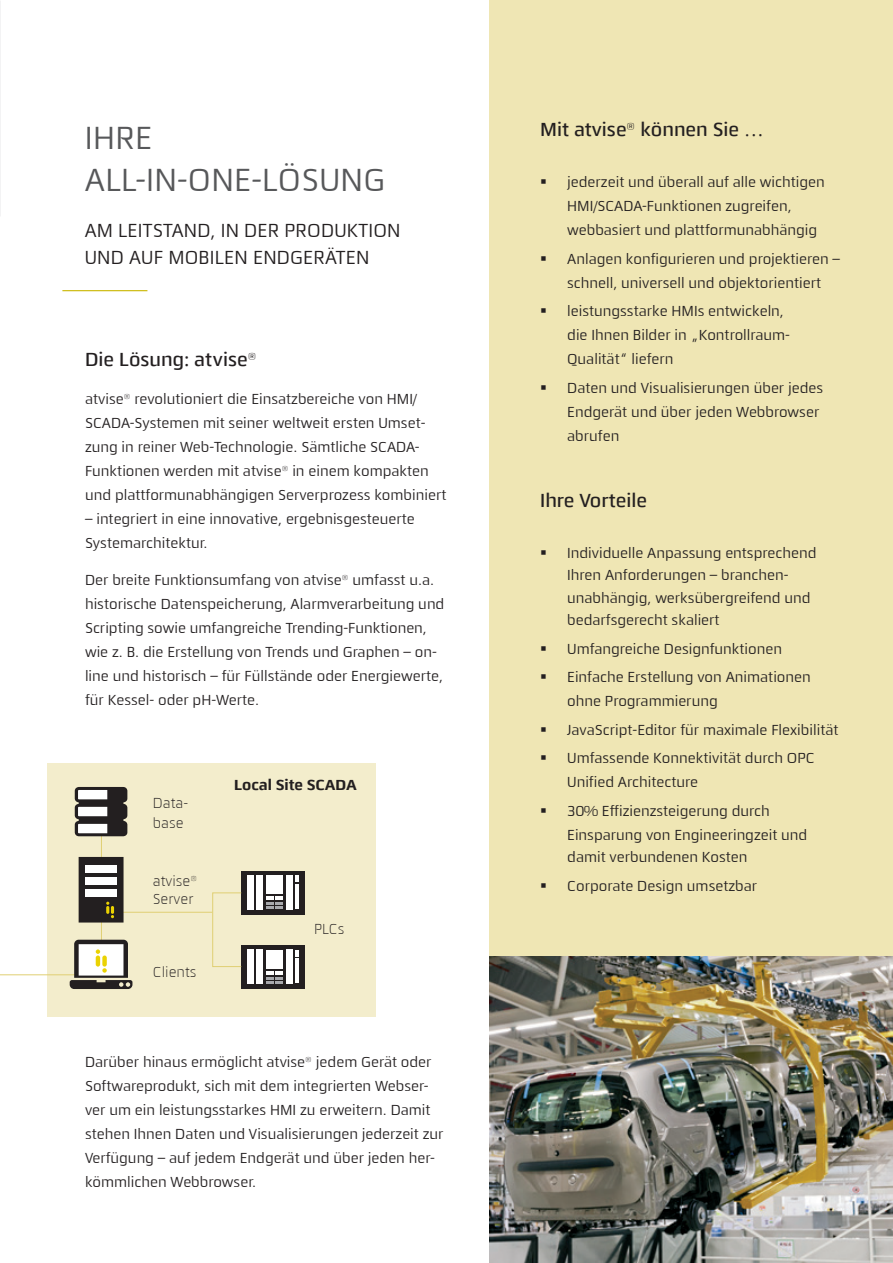
<style>
.page{position:relative;width:893px;height:1263px;background:#fff}
.page>*{position:absolute;margin:0;border:0;box-sizing:border-box;transform-origin:0 0}
.t1{font:33px/42px "Quitador Sans Pro";letter-spacing:.01em;color:#57585a}
.t2{font:19.5px/27px "Quitador Sans Pro";letter-spacing:.01em;color:#231f20}
.t3{font:500 19.5px "Quitador Sans Pro";color:#231f20}
.t4{font:15px/24px "Quitador Sans Pro";color:#231f20}
.t5{font:300 15px/18px "Quitador Sans Pro";color:#231f20}
.t6{font:700 15px "Quitador Sans Pro";color:#231f20}
</style>
<div class="page">
<div style="left:47px;top:763px;width:329px;height:253px;background:#f3edcc"></div>
<hr style="left:101px;top:800px;width:1px;height:148px;background:#e0cf73">
<img style="left:0;top:0;width:1px;height:217px">
<div style="left:489px;top:0;width:404px;height:1263px;background:#efe6b4"></div>
<hr style="left:62px;top:290px;width:85px;height:1px;background:#cab602">
<img style="left:489px;top:956px;width:404px;height:307px">
<div style="left:241px;top:945px;width:64px;height:44px;background:#231f20"></div>
<div style="left:266px;top:950px;width:17px;height:19px;background:#fff"></div>
<div style="left:286px;top:950px;width:7px;height:34px;background:#fff"></div>
<svg style="left:295px;top:950px;width:4px;height:7px"></svg>
<hr style="left:295px;top:958px;width:4px;height:25px;background:#fff">
<svg style="left:266px;top:971px;width:17px;height:13px"></svg>
<div style="left:257px;top:950px;width:6px;height:34px;background:#fff"></div>
<div style="left:248px;top:950px;width:6px;height:34px;background:#fff"></div>
<div style="left:241px;top:870px;width:64px;height:44px;background:#231f20"></div>
<div style="left:266px;top:875px;width:17px;height:19px;background:#fff"></div>
<div style="left:286px;top:875px;width:7px;height:34px;background:#fff"></div>
<svg style="left:295px;top:875px;width:4px;height:7px"></svg>
<hr style="left:295px;top:884px;width:4px;height:25px;background:#fff">
<svg style="left:266px;top:896px;width:17px;height:13px"></svg>
<div style="left:257px;top:875px;width:6px;height:34px;background:#fff"></div>
<div style="left:248px;top:875px;width:6px;height:34px;background:#fff"></div>
<svg style="left:75px;top:787px;width:52px;height:49px;background:#6e6b6b"></svg>
<hr style="left:0;top:974px;width:79px;height:1px;background:#e0cf73">
<svg style="left:70px;top:940px;width:62px;height:49px"></svg>
<div style="left:102px;top:955px;width:5px;height:11px;background:#ead202;border-radius:2px"></div>
<div style="left:212px;top:892px;width:30px;height:75px;border:1px solid #e0cf73"></div>
<hr style="left:121px;top:912px;width:91px;height:1px;background:#e0cf73">
<div style="left:80px;top:859px;width:42px;height:62px;background:#231f20"></div>
<div style="left:79px;top:857px;width:45px;height:65px;border:3px solid #231f20"></div>
<div style="left:85px;top:866px;width:32px;height:7px;background:#fff"></div>
<div style="left:85px;top:877px;width:32px;height:7px;background:#fff"></div>
<div style="left:85px;top:889px;width:32px;height:7px;background:#fff"></div>
<svg style="left:106px;top:902px;width:9px;height:16px"></svg>
<h1 class="t1" style="left:85px;top:117px;width:302px">IHRE<br>ALL-IN-ONE-LÖSUNG</h1>
<h2 class="t2" style="left:85px;top:217px;width:317px">AM LEITSTAND, IN DER PRODUKTION<br>UND AUF MOBILEN ENDGERÄTEN</h2>
<h2 class="t3" style="left:85px;top:348px;width:173px">Die Lösung: atvise®</h2>
<p class="t4" style="left:85px;top:387px;width:363px">atvise® revolutioniert die Einsatzbereiche von HMI/ SCADA-Systemen mit seiner weltweit ersten Umset&shy;zung in reiner Web-Technologie. Sämtliche SCADA-Funktionen werden mit atvise® in einem kompakten und plattformunabhängigen Serverprozess kombiniert</p>
<p class="t4" style="left:85px;top:507px;width:331px">– integriert in eine innovative, ergebnisgesteuerte<br>Systemarchitektur.</p>
<p class="t4" style="left:85px;top:568px;width:361px">Der breite Funktionsumfang von atvise® umfasst u.a. historische Datenspeicherung, Alarmverarbeitung und Scripting sowie umfangreiche Trending-Funktionen, wie z. B. die Erstellung von Trends und Graphen – on&shy;line und historisch – für Füllstände oder Energiewerte, für Kessel- oder pH-Werte.</p>
<p class="t5" style="left:153px;top:793px;width:37px;line-height:19.5px">Data&shy;base</p>
<p class="t5" style="left:153px;top:872px;width:46px">atvise®<br>Server</p>
<p class="t5" style="left:153px;top:963px;width:45px">Clients</p>
<p class="t6" style="left:234px;top:776px;width:124px">Local Site SCADA</p>
<p class="t5" style="left:314px;top:920px;width:32px">PLCs</p>
<p class="t4" style="left:85px;top:1050px;width:360px">Darüber hinaus ermöglicht atvise® jedem Gerät oder Softwareprodukt, sich mit dem integrierten Webser&shy;ver um ein leistungsstarkes HMI zu erweitern. Damit stehen Ihnen Daten und Visualisierungen jederzeit zur Verfügung – auf jedem Endgerät und über jeden her&shy;kömmlichen Webbrowser.</p>
<h2 class="t3" style="left:540px;top:118px;width:225px">Mit atvise® können Sie …</h2>
<p class="t4" style="left:567px;top:170px;width:259px;text-indent:-27px">▪ jederzeit und überall auf alle wichtigen<br>HMI/SCADA-Funktionen zugreifen, webbasiert und plattformunabhängig</p>
<p class="t4" style="left:540px;top:246px;width:301px;text-align:center">▪ Anlagen konfigurieren und projektieren – schnell, universell und objektorientiert</p>
<p class="t4" style="left:567px;top:299px;width:224px;text-indent:-27px">▪ leistungsstarke HMIs entwickeln, die Ihnen Bilder in „Kontrollraum-<br>Qualität“ liefern</p>
<p class="t4" style="left:567px;top:375px;width:258px;text-indent:-27px">▪ Daten und Visualisierungen über jedes<br>Endgerät und über jeden Webbrowser abrufen</p>
<h2 class="t3" style="left:540px;top:489px;width:108px">Ihre Vorteile</h2>
<p class="t4" style="left:567px;top:541px;width:251px;line-height:22.5px;text-indent:-27px">▪ Individuelle Anpassung entsprechend Ihren Anforderungen – branchen&shy;unabhängig, werksübergreifend und bedarfsgerecht skaliert</p>
<p class="t4" style="left:540px;top:637px;width:243px">▪ Umfangreiche Designfunktionen</p>
<p class="t4" style="left:567px;top:665px;width:245px;text-indent:-27px">▪ Einfache Erstellung von Animationen ohne Programmierung</p>
<p class="t4" style="left:540px;top:718px;width:300px">▪ JavaScript-Editor für maximale Flexibilität</p>
<p class="t4" style="left:567px;top:746px;width:249px;text-indent:-27px">▪ Umfassende Konnektivität durch OPC<br>Unified Architecture</p>
<p class="t4" style="left:567px;top:799px;width:242px;text-indent:-27px">▪ 30% Effizienzsteigerung durch<br>Einsparung von Engineeringzeit und</p>
<p class="t4" style="left:567px;top:845px;width:182px">damit verbundenen Kosten</p>
<p class="t4" style="left:540px;top:874px;width:218px">▪ Corporate Design umsetzbar</p>
</div>
